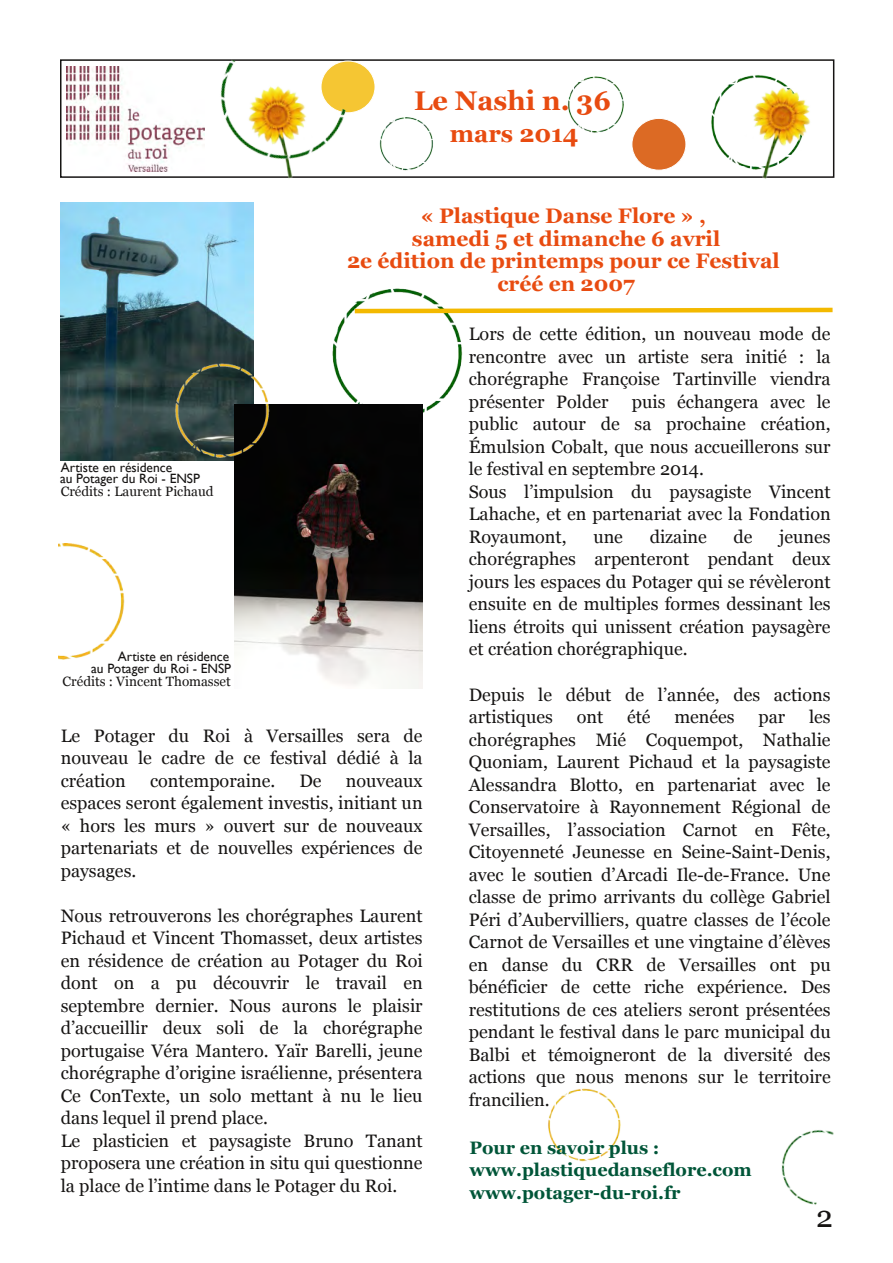
<style>
.page{position:relative;width:893px;height:1263px;background:#fff}
.page>*{position:absolute;margin:0;border:0;box-sizing:border-box;transform-origin:0 0}
.t1{font:30px "Georgia";color:#161413}
.t2{font:700 27px "Georgia";color:#e84b10}
.t3{font:700 24px "Georgia";color:#e84b10}
.t4{font:700 21px/22.5px "Georgia";color:#e84b10;text-align:center}
.t5{font:18px/22.5px "Georgia";color:#161413;text-align:justify}
.t6{font:700 18px/22.5px "Georgia";color:#005538}
.t7{font:13.5px/10.8px "Gill Sans";color:#161413}
.t8{font:13.5px "Georgia";color:#161413}
</style>
<div class="page">
<img style="left:60px;top:203px;width:194px;height:258px">
<div style="left:60px;top:59px;width:774px;height:119px;border:2px solid #161413"></div>
<img style="left:67px;top:66px;width:108px;height:105px">
<img style="left:378px;top:117px;width:59px;height:61px">
<img style="left:708px;top:89px;width:17px;height:89px">
<img style="left:568px;top:76px;width:56px;height:57px">
<div style="left:321px;top:61px;width:54px;height:52px;background:#f3b900;border-radius:50%;opacity:.8"></div>
<div style="left:632px;top:118px;width:54px;height:52px;background:#dc6a24;border-radius:50%"></div>
<div style="left:632px;top:118px;width:54px;height:52px;border:1px solid #fff;border-radius:50%"></div>
<img style="left:175px;top:59px;width:181px;height:120px">
<img style="left:725px;top:75px;width:100px;height:104px">
<img style="left:58px;top:543px;width:67px;height:117px">
<img style="left:332px;top:288px;width:131px;height:125px">
<img style="left:548px;top:1088px;width:73px;height:74px">
<img style="left:781px;top:1130px;width:53px;height:75px">
<img style="left:234px;top:404px;width:189px;height:284px">
<img style="left:170px;top:350px;width:105px;height:114px">
<svg style="left:350px;top:305px;width:483px;height:11px"></svg>
<h2 class="t2" style="left:414px;top:85px;width:198px">Le Nashi n. 36</h2>
<h3 class="t3" style="left:450px;top:120px;width:130px">mars 2014</h3>
<p class="t4" style="left:347px;top:205px;width:434px">« Plastique Danse Flore » ,<br>samedi 5 et dimanche 6 avril<br>2e édition de printemps pour ce Festival créé en 2007</p>
<p class="t7" style="left:60px;top:462px;width:142px">Artiste en résidence<br>au Potager du Roi - ENSP</p>
<p class="t8" style="left:61px;top:484px;width:154px">Crédits : Laurent Pichaud</p>
<p class="t7" style="left:91px;top:651px;width:142px;line-height:12px;text-align:right">Artiste en résidence<br>au Potager du Roi - ENSP</p>
<p class="t8" style="left:63px;top:674px;width:170px">Crédits : Vincent Thomasset</p>
<p class="t5" style="left:61px;top:724px;width:363px">Le Potager du Roi à Versailles sera de nouveau le cadre de ce festival dédié à la création</p>
<p class="t5" style="left:150px;top:769px;width:127px">contemporaine.</p>
<p class="t5" style="left:299px;top:769px;width:24px">De</p>
<p class="t5" style="left:61px;top:769px;width:363px;text-indent:285px">nouveaux espaces seront également investis, initiant un « hors les murs » ouvert sur de nouveaux partenariats et de nouvelles expériences de paysages.</p>
<p class="t5" style="left:61px;top:904px;width:363px;text-align:left">Nous retrouverons les chorégraphes Laurent Pichaud et Vincent Thomasset, deux artistes en résidence de création au Potager du Roi dont on a pu découvrir le travail en septembre dernier. Nous aurons le plaisir d’accueillir deux soli de la chorégraphe portugaise Véra Mantero. Yaïr Barelli, jeune chorégraphe d’origine israélienne, présentera Ce ConTexte, un solo mettant à nu le lieu dans lequel il prend place.<br>Le plasticien et paysagiste Bruno Tanant proposera une création in situ qui questionne la place de l’intime dans le Potager du Roi.</p>
<p class="t5" style="left:469px;top:323px;width:363px">Lors de cette édition, un nouveau mode de rencontre avec un artiste sera initié : la chorégraphe Françoise Tartinville viendra présenter Polder</p>
<p class="t5" style="left:469px;top:390px;width:363px;text-align:left;text-indent:163px">puis échangera avec le public autour de sa prochaine création, Émulsion Cobalt, que nous accueillerons sur le festival en septembre 2014.<br>Sous l’impulsion du paysagiste Vincent Lahache, et en partenariat avec la Fondation Royaumont,</p>
<p class="t5" style="left:593px;top:525px;width:31px">une</p>
<p class="t5" style="left:650px;top:525px;width:59px">dizaine</p>
<p class="t5" style="left:734px;top:525px;width:21px">de</p>
<p class="t5" style="left:469px;top:525px;width:363px;text-indent:310px">jeunes chorégraphes arpenteront pendant deux jours les espaces du Potager qui se révèleront ensuite en de multiples formes dessinant les liens étroits qui unissent création paysagère et création chorégraphique.</p>
<p class="t5" style="left:469px;top:683px;width:363px">Depuis le début de l’année, des actions artistiques</p>
<p class="t5" style="left:469px;top:705px;width:363px;text-indent:340px">les chorégraphes Mié Coquempot, Nathalie Quoniam, Laurent Pichaud et la paysagiste Alessandra Blotto, en partenariat avec le Conservatoire à Rayonnement Régional de Versailles, l’association Carnot en Fête, Citoyenneté Jeunesse en Seine-Saint-Denis, avec le soutien d’Arcadi Ile-de-France. Une classe de primo arrivants du collège Gabriel Péri d’Aubervilliers, quatre classes de l’école Carnot de Versailles et une vingtaine d’élèves en danse du CRR de Versailles ont pu bénéficier de cette riche expérience. Des restitutions de ces ateliers seront présentées pendant le festival dans le parc municipal du Balbi et témoigneront de la diversité des actions que nous menons sur le territoire francilien.</p>
<p class="t5" style="left:577px;top:705px;width:28px">ont</p>
<p class="t5" style="left:627px;top:705px;width:25px">été</p>
<p class="t5" style="left:674px;top:705px;width:62px">menées</p>
<p class="t5" style="left:758px;top:705px;width:28px">par</p>
<p class="t6" style="left:470px;top:1136px;width:284px">Pour en savoir plus : www.plastiquedanseflore.com www.potager-du-roi.fr</p>
<h1 class="t1" style="left:816px;top:1200px;width:18px">2</h1>
</div>
